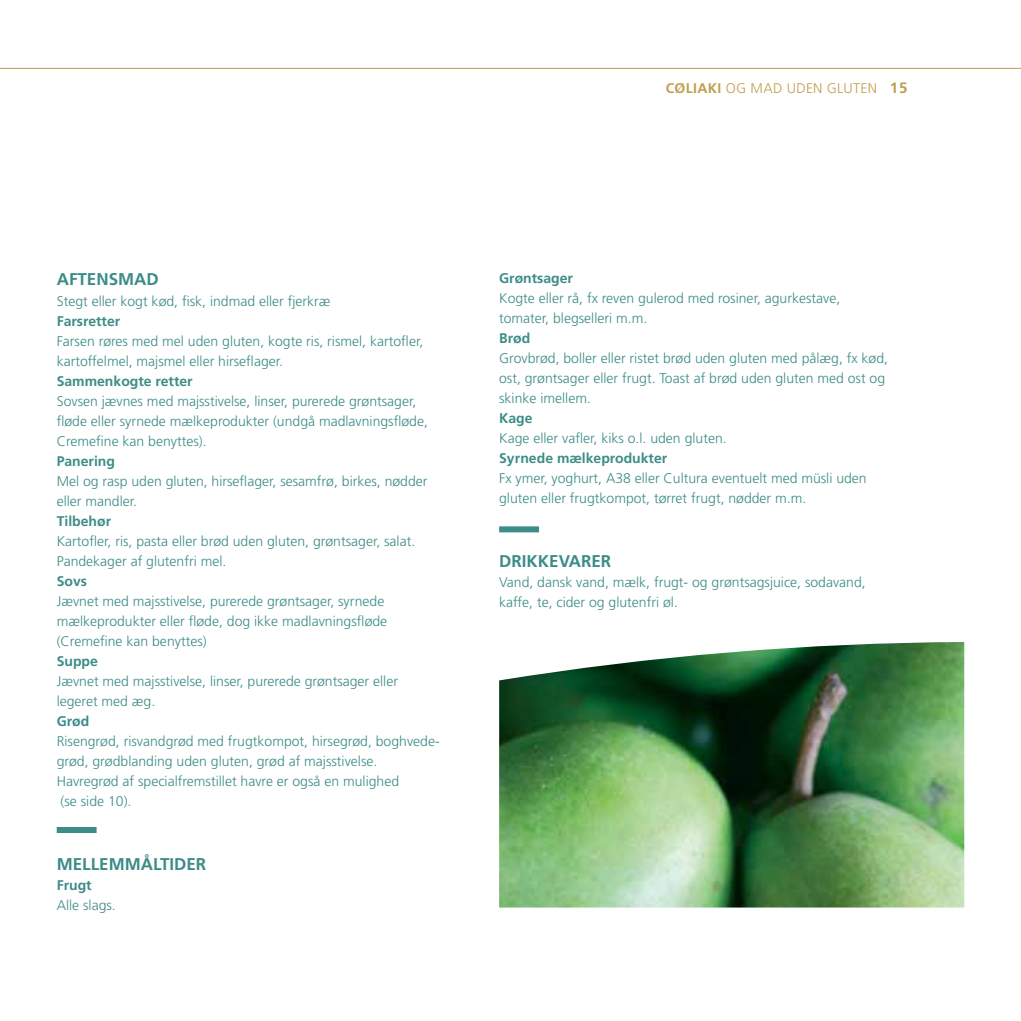
<style>
.page{position:relative;width:1021px;height:1021px;background:#fff}
.page>*{position:absolute;margin:0;border:0;box-sizing:border-box;transform-origin:0 0}
.t1{font:700 17px "Frutiger";color:#3c8c88}
.t2{font:700 15px "Frutiger";color:#bda04f}
.t3{font:300 14px/20px "Frutiger";color:#3c8c88}
.t4{font:700 14px "Frutiger";color:#3c8c88}
.t5{font:700 14px "Frutiger";letter-spacing:.03em;color:#bda04f}
.t6{font:300 14px "Frutiger";color:#bda04f}
.s1{font-weight:300}
</style>
<div class="page">
<hr style="left:0;top:68px;width:1020px;height:1px;background:#bda04f">
<div style="left:57px;top:827px;width:40px;height:6px;background:#3c8c88"></div>
<div style="left:499px;top:526px;width:40px;height:6px;background:#3c8c88"></div>
<img style="left:499px;top:642px;width:465px;height:265px">
<p class="t5" style="left:665px;top:80px;width:96px">cøliaki <span class="s1">og mad</span></p>
<p class="t6" style="left:786px;top:81px;width:10px">uden</p>
<p class="t6" style="left:826px;top:81px;width:19px">gluten</p>
<p class="t2" style="left:890px;top:79px;width:19px">15</p>
<p class="t1" style="left:57px;top:269px;width:43px">Aftensm</p>
<p class="t1" style="left:134px;top:269px;width:24px">ad</p>
<p class="t3" style="left:57px;top:290px;width:275px">Stegt eller kogt kød, fisk, indmad eller fjerkræ</p>
<p class="t4" style="left:57px;top:312px;width:65px">Farsretter</p>
<p class="t3" style="left:57px;top:330px;width:368px">Farsen røres med mel uden gluten, kogte ris, rismel, kartofler, kartoffelmel, majsmel eller hirseflager.</p>
<p class="t4" style="left:57px;top:372px;width:137px">Sammenkogte retter</p>
<p class="t3" style="left:57px;top:391px;width:373px">Sovsen jævnes med majsstivelse, linser, purerede grøntsager, fløde eller syrnede mælkeprodukter (undgå madlavningsfløde,<br>Cremefine kan benyttes).</p>
<p class="t4" style="left:57px;top:452px;width:60px">Panering</p>
<p class="t3" style="left:57px;top:471px;width:372px">Mel og rasp uden gluten, hirseflager, sesamfrø, birkes, nødder eller mandler.</p>
<p class="t4" style="left:57px;top:512px;width:56px">Tilbehør</p>
<p class="t3" style="left:57px;top:531px;width:360px">Kartofler, ris, pasta eller brød uden gluten, grøntsager, salat.<br>Pandekager af glutenfri mel.</p>
<p class="t4" style="left:57px;top:572px;width:32px">Sovs</p>
<p class="t3" style="left:57px;top:591px;width:332px">Jævnet med majsstivelse, purerede grøntsager, syrnede mælkeprodukter eller fløde, dog ikke madlavningsfløde (Cremefine kan benyttes)</p>
<p class="t4" style="left:57px;top:652px;width:43px">Suppe</p>
<p class="t3" style="left:57px;top:671px;width:343px">Jævnet med majsstivelse, linser, purerede grøntsager eller legeret med æg.</p>
<p class="t4" style="left:57px;top:712px;width:34px">Grød</p>
<p class="t3" style="left:57px;top:731px;width:384px">Risengrød, risvandgrød med frugtkompot, hirsegrød, boghvede&shy;grød, grødblanding uden gluten, grød af majsstivelse.<br>Havregrød af specialfremstillet havre er også en mulighed<br>(se side 10).</p>
<p class="t1" style="left:57px;top:853px;width:57px">Mellemm</p>
<p class="t1" style="left:141px;top:853px;width:45px">åltider</p>
<p class="t4" style="left:57px;top:876px;width:37px">Frugt</p>
<p class="t3" style="left:57px;top:894px;width:61px">Alle slags.</p>
<p class="t4" style="left:499px;top:270px;width:75px">Grøntsager</p>
<p class="t3" style="left:499px;top:288px;width:342px">Kogte eller rå, fx reven gulerod med rosiner, agurkestave, tomater, blegselleri m.m.</p>
<p class="t4" style="left:499px;top:330px;width:33px">Brød</p>
<p class="t3" style="left:499px;top:348px;width:390px">Grovbrød, boller eller ristet brød uden gluten med pålæg, fx kød, ost, grøntsager eller frugt. Toast af brød uden gluten med ost og skinke imellem.</p>
<p class="t4" style="left:499px;top:410px;width:35px">Kage</p>
<p class="t3" style="left:499px;top:428px;width:229px">Kage eller vafler, kiks o.l. uden gluten.</p>
<p class="t4" style="left:499px;top:450px;width:170px">Syrnede mælkeprodukter</p>
<p class="t3" style="left:499px;top:468px;width:369px">Fx ymer, yoghurt, A38 eller Cultura eventuelt med müsli uden gluten eller frugtkompot, tørret frugt, nødder m.m.</p>
<p class="t1" style="left:499px;top:551px;width:93px">Drikkevarer</p>
<p class="t3" style="left:499px;top:572px;width:368px">Vand, dansk vand, mælk, frugt- og grøntsagsjuice, sodavand, kaffe, te, cider og glutenfri øl.</p>
</div>
